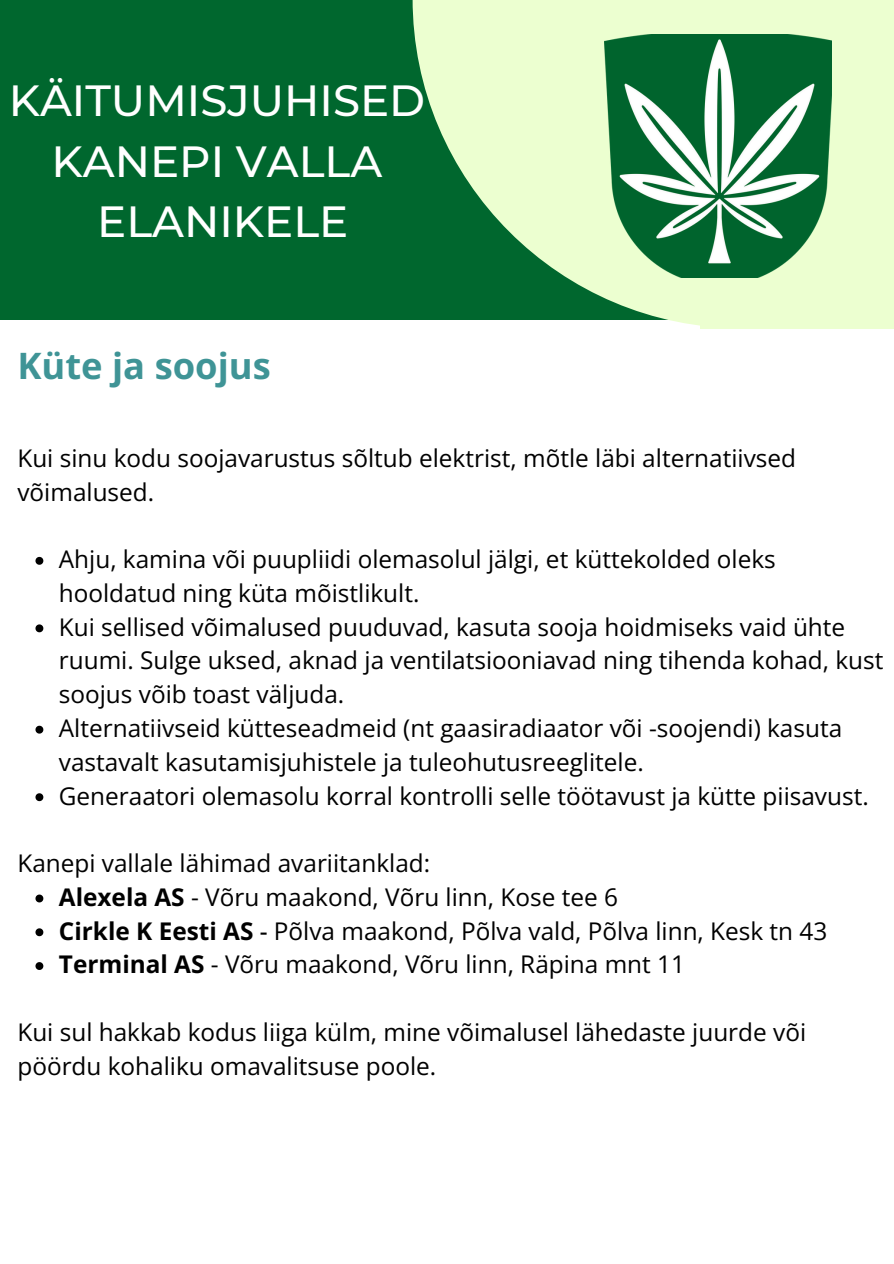
<style>
.page{position:relative;width:894px;height:1264px;background:#fff}
.page>*{position:absolute;margin:0;border:0;box-sizing:border-box;transform-origin:0 0}
.t1{font:500 43.5px/60.8px "Montserrat";color:#fff;text-align:center}
.t2{font:700 36.3px "Open Sans";color:#3f9496}
.t3{font:24.3px/33.8px "Open Sans";color:#000}
.s1{font-weight:700}
.s2{font-weight:500}
</style>
<div class="page">
<svg style="left:35px;top:557px;width:8px;height:8px"></svg>
<svg style="left:35px;top:624px;width:8px;height:8px"></svg>
<svg style="left:35px;top:725px;width:8px;height:8px"></svg>
<svg style="left:35px;top:793px;width:8px;height:8px"></svg>
<svg style="left:35px;top:894px;width:8px;height:8px"></svg>
<svg style="left:35px;top:928px;width:8px;height:8px"></svg>
<svg style="left:35px;top:962px;width:8px;height:8px"></svg>
<div style="left:0;top:0;width:891px;height:320px;background:#00672e"></div>
<div style="left:700px;top:0;width:193px;height:328px;background:#ecffd0"></div>
<svg style="left:412px;top:0;width:330px;height:326px;fill:#ecffd0"></svg>
<img style="left:604px;top:34px;width:227px;height:243px">
<p class="t1" style="left:9px;top:70px;width:418px">KÄITUMISJUHISED<br>KANEPI VALLA<br>ELANIKELE</p>
<p class="t2" style="left:17px;top:340px;width:255px">Küte ja soojus</p>
<h1 class="t3" style="left:17px;top:440px;width:780px">Kui sinu kodu soojavarustus sõltub elektrist, mõtle läbi alternatiivsed võimalused.</h1>
<p class="t3" style="left:59px;top:542px;width:718px">Ahju, kamina või puupliidi olemasolul jälgi, et küttekolded oleks hooldatud ning küta mõistlikult.</p>
<p class="t3" style="left:59px;top:609px;width:825px">Kui sellised võimalused puuduvad, kasuta sooja hoidmiseks vaid ühte ruumi. Sulge uksed, aknad ja ventilatsiooniavad ning tihenda kohad, kust soojus võib toast väljuda.</p>
<h2 class="t3" style="left:59px;top:710px;width:784px">Alternatiivseid kütteseadmeid (nt gaasiradiaator või -soojendi) kasuta vastavalt kasutamisjuhistele ja tuleohutusreeglitele.</h2>
<p class="t3" style="left:59px;top:778px;width:811px">Generaatori olemasolu korral kontrolli selle töötavust ja kütte piisavust.</p>
<p class="t3" style="left:17px;top:845px;width:414px">Kanepi vallale lähimad avariitanklad:</p>
<p class="t3" style="left:59px;top:879px;width:560px"><span class="s1">Alexela AS</span> - Võru maakond, Võru linn, Kose tee 6</p>
<p class="t3" style="left:59px;top:913px;width:769px"><span class="s1">Cirkle K Eesti AS</span> <span class="s2">-</span> Põlva maakond, Põlva vald, Põlva linn, Kesk tn 43</p>
<p class="t3" style="left:59px;top:947px;width:627px"><span class="s1">Terminal AS</span> - Võru maakond, Võru linn, Räpina mnt 11</p>
<p class="t3" style="left:17px;top:1014px;width:790px">Kui sul hakkab kodus liiga külm, mine võimalusel lähedaste juurde või pöördu kohaliku omavalitsuse poole.</p>
</div>
